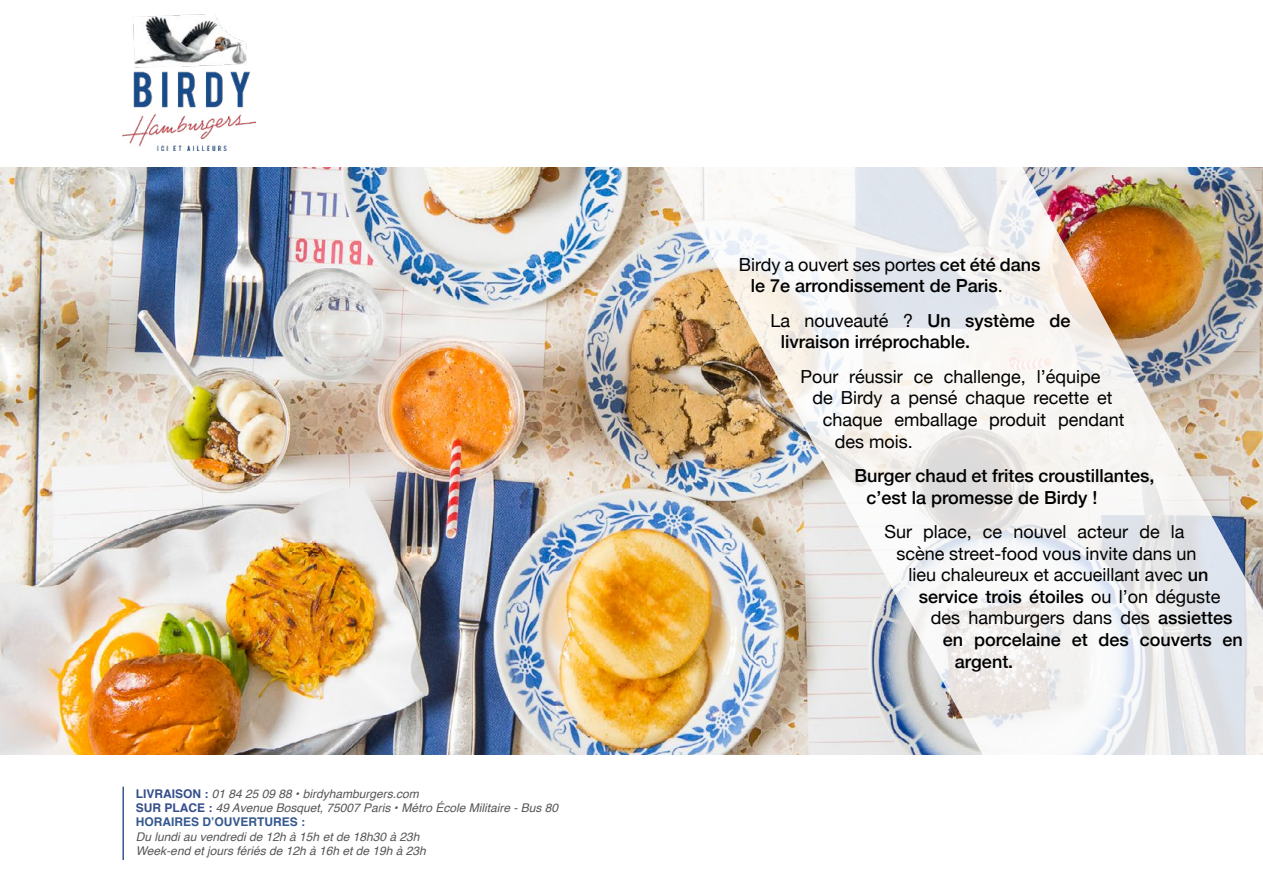
<style>
.page{position:relative;width:1263px;height:893px;background:#fff}
.page>*{position:absolute;margin:0;border:0;box-sizing:border-box;transform-origin:0 0}
.t1{font:500 18px/21.6px "Helvetica Neue";color:#000}
.t2{font:18px "Helvetica Neue";color:#000}
.t3{font:italic 12px/14.4px "Helvetica";color:#575756}
.s1{font-weight:700;font-style:normal;color:#354d8b}
.s2{font-weight:700;font-style:normal;color:#35588e}
.s3{font-weight:400}
.s4{font-weight:500}
</style>
<div class="page">
<img style="left:0;top:168px;width:419px;height:587px">
<img style="left:122px;top:15px;width:133px;height:135px">
<svg style="left:945px;top:167px;width:27px;height:588px"></svg>
<img style="left:419px;top:167px;width:526px;height:588px">
<img style="left:972px;top:167px;width:291px;height:588px">
<hr style="left:122px;top:787px;width:2px;height:73px;background:#35588e">
<p class="t3" style="left:136px;top:786px;width:424px"><span class="s1">LIVRAISON :</span> 01 84 25 09 88 • birdyhamburgers.com<br><span class="s1">SUR PLACE :</span> 49 Avenue Bosquet, 75007 Paris • Métro École Militaire - Bus 80<br><span class="s2">HORAIRES D’OUVERTURES :</span></p>
<p class="t3" style="left:136px;top:830px;width:291px">Du lundi au vendredi de 12h à 15h et de 18h30 à 23h<br>Week-end et jours fériés de 12h à 16h et de 19h à 23h</p>
<p class="t1" style="left:751px;top:252px;width:291px;text-indent:-12px"><span class="s3">Birdy a ouvert ses portes</span> cet été dans le 7e arrondissement de Paris<span class="s3">.</span></p>
<p class="t1" style="left:781px;top:308px;width:291px;text-indent:-10px"><span class="s3">La nouveauté ?</span> Un système de livraison irréprochable.</p>
<p class="t2" style="left:800px;top:363px;width:302px">Pour réussir ce challenge, l’équipe</p>
<p class="t2" style="left:812px;top:385px;width:301px">de Birdy a pensé chaque recette et</p>
<p class="t2" style="left:823px;top:407px;width:303px">chaque emballage produit pendant</p>
<p class="t2" style="left:835px;top:428px;width:80px">des mois.</p>
<p class="t1" style="left:866px;top:463px;width:290px;text-indent:-12px">Burger chaud et frites croustillantes, c’est la promesse de Birdy !</p>
<p class="t2" style="left:884px;top:518px;width:301px">Sur place, ce nouvel acteur de la</p>
<p class="t2" style="left:896px;top:540px;width:302px">scène street-food vous invite dans un</p>
<p class="t2" style="left:908px;top:562px;width:302px">lieu chaleureux et accueillant avec <span class="s4">un</span></p>
<p class="t1" style="left:919px;top:584px;width:303px">service trois étoiles <span class="s3">ou l’on déguste</span></p>
<p class="t2" style="left:931px;top:605px;width:303px">des hamburgers dans des <span class="s4">assiettes</span></p>
<p class="t1" style="left:943px;top:627px;width:301px">en porcelaine et des couverts en</p>
<p class="t1" style="left:955px;top:649px;width:60px">argent.</p>
</div>
